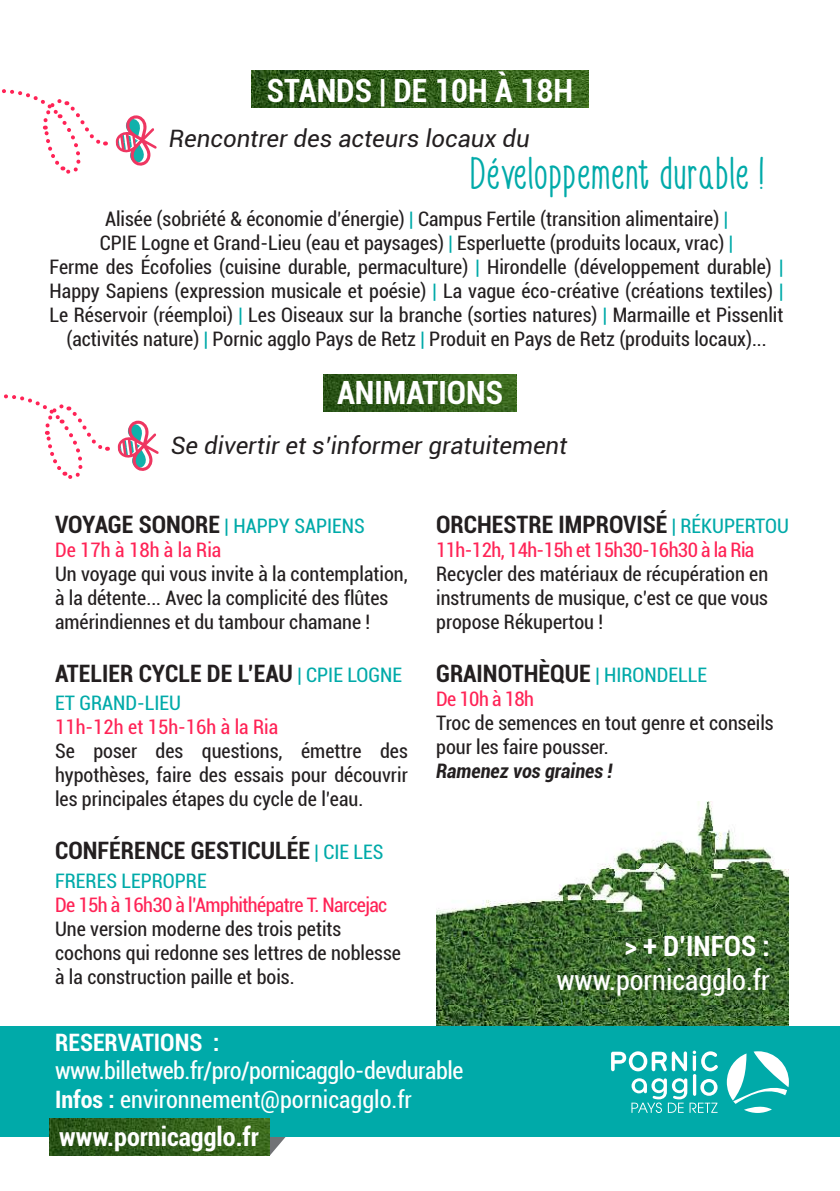
<style>
.page{position:relative;width:840px;height:1191px;background:#fff}
.page>*{position:absolute;margin:0;border:0;box-sizing:border-box;transform-origin:0 0}
.t1{font:46px "Stay Happy";color:#00aaa9}
.t2{font:700 condensed 32px "Roboto";color:#fff}
.t3{font:condensed 28px "Roboto";color:#fff}
.t4{font:700 condensed 28px "Roboto";color:#fff}
.t5{font:700 condensed 26px "Roboto";color:#fff}
.t6{font:700 condensed 24px "Roboto";color:#231f20}
.t7{font:condensed 24px/28px "Roboto";letter-spacing:-.02em;color:#fff}
.t8{font:italic 24px "Roboto";color:#231f20}
.t9{font:700 condensed 24px "Roboto";color:#fff}
.t10{font:condensed 20px/24px "Roboto";color:#231f20}
.t11{font:condensed 20px "Roboto";letter-spacing:-.03em;color:#ff2356}
.t12{font:condensed 20px/24px "Roboto";color:#ff2356}
.t13{font:condensed 20px "Roboto";color:#00aaa9}
.t14{font:italic 700 condensed 20px "Roboto";color:#231f20}
.s1{color:#00aaa9}
.s2{font-weight:700;font-size:24px;color:#231f20}
.s3{font-weight:400;font-size:20px;color:#00aaa9}
.s4{font-weight:700}
</style>
<div class="page">
<img style="left:436px;top:801px;width:352px;height:225px">
<img style="left:323px;top:374px;width:193px;height:37px">
<img style="left:251px;top:71px;width:337px;height:36px">
<svg style="left:269px;top:1137px;width:17px;height:18px"></svg>
<div style="left:0;top:1026px;width:839px;height:111px;background:#00aaa9"></div>
<img style="left:50px;top:1119px;width:219px;height:36px">
<svg style="left:2px;top:89px;width:104px;height:85px"></svg>
<svg style="left:115px;top:115px;width:42px;height:51px"></svg>
<svg style="left:4px;top:394px;width:104px;height:85px"></svg>
<svg style="left:117px;top:420px;width:42px;height:51px"></svg>
<svg style="left:611px;top:1050px;width:106px;height:63px"></svg>
<svg style="left:726px;top:1051px;width:62px;height:62px"></svg>
<h2 class="t2" style="left:267px;top:68px;width:307px">STANDS | DE 10H À 18H</h2>
<p class="t8" style="left:169px;top:122px;width:362px">Rencontrer des acteurs locaux du</p>
<h1 class="t1" style="left:469px;top:149px;width:296px">Développement durable !</h1>
<p class="t10" style="left:50px;top:206px;width:735px;text-align:center">Alisée (sobriété &amp; économie d’énergie) <span class="s1">|</span> Campus Fertile (transition alimentaire) <span class="s1">|<br></span>CPIE Logne et Grand-Lieu (eau et paysages) <span class="s1">|</span> Esperluette (produits locaux, vrac) <span class="s1">|<br></span>Ferme des Écofolies (cuisine durable, permaculture) <span class="s1">|</span> Hirondelle (développement durable) <span class="s1">| </span>Happy Sapiens (expression musicale et poésie) <span class="s1">|</span> La vague éco-créative (créations textiles) <span class="s1">| </span>Le Réservoir (réemploi) <span class="s1">|</span> Les Oiseaux sur la branche (sorties natures) <span class="s1">|</span> Marmaille et Pissenlit (activités nature) <span class="s1">|</span> Pornic agglo Pays de Retz <span class="s1">|</span> Produit en Pays de Retz (produits locaux)...</p>
<h2 class="t2" style="left:337px;top:370px;width:167px">ANIMATIONS</h2>
<p class="t8" style="left:171px;top:428px;width:397px">Se divertir et s’informer gratuitement</p>
<p class="t12" style="left:55px;top:513px;width:311px"><span class="s2">VOYAGE SONORE</span> <span class="s1">| HAPPY SAPIENS<br></span>De 17h à 18h à la Ria</p>
<p class="t10" style="left:55px;top:561px;width:354px">Un voyage qui vous invite à la contemplation, à la détente... Avec la complicité des flûtes amérindiennes et du tambour chamane !</p>
<p class="t6" style="left:55px;top:656px;width:348px">ATELIER CYCLE DE L’EAU <span class="s3">| CPIE LOGNE</span></p>
<p class="t13" style="left:55px;top:689px;width:127px">ET GRAND-LIEU</p>
<p class="t12" style="left:55px;top:714px;width:224px">11h-12h et 15h-16h à la Ria</p>
<p class="t10" style="left:55px;top:738px;width:354px;text-align:justify">Se poser des questions, émettre des hypothèses, faire des essais pour découvrir les principales étapes du cycle de l’eau.</p>
<p class="t6" style="left:55px;top:834px;width:330px">CONFÉRENCE GESTICULÉE <span class="s3">| CIE LES</span></p>
<p class="t13" style="left:55px;top:867px;width:153px">FRERES LEPROPRE</p>
<p class="t11" style="left:55px;top:891px;width:333px">De 15h à 16h30 à l’Amphithépatre T. Narcejac</p>
<p class="t10" style="left:55px;top:916px;width:347px">Une version moderne des trois petits cochons qui redonne ses lettres de noblesse à la construction paille et bois.</p>
<p class="t6" style="left:436px;top:507px;width:354px">ORCHESTRE IMPROVISÉ <span class="s3">| RÉKUPERTOU</span></p>
<p class="t11" style="left:436px;top:535px;width:319px">11h-12h, 14h-15h et 15h30-16h30 à la Ria</p>
<p class="t10" style="left:436px;top:561px;width:333px;text-align:justify">Recycler des matériaux de récupération en instruments de musique, c’est ce que vous propose Rékupertou !</p>
<p class="t6" style="left:436px;top:656px;width:272px">GRAINOTHÈQUE <span class="s3">| HIRONDELLE</span></p>
<p class="t11" style="left:436px;top:684px;width:99px">De 10h à 18h</p>
<p class="t10" style="left:436px;top:710px;width:339px">Troc de semences en tout genre et conseils pour les faire pousser.</p>
<p class="t14" style="left:436px;top:756px;width:178px">Ramenez vos graines !</p>
<h3 class="t4" style="left:624px;top:926px;width:147px">&gt; + D’INFOS :</h3>
<h3 class="t3" style="left:556px;top:960px;width:215px">www.pornicagglo.fr</h3>
<p class="t9" style="left:55px;top:1026px;width:166px">RESERVATIONS :</p>
<p class="t7" style="left:55px;top:1056px;width:409px">www.billetweb.fr/pro/pornicagglo-devdurable<br><span class="s4">Infos :</span> environnement@pornicagglo.fr</p>
<h3 class="t5" style="left:59px;top:1118px;width:201px">www.pornicagglo.fr</h3>
</div>
